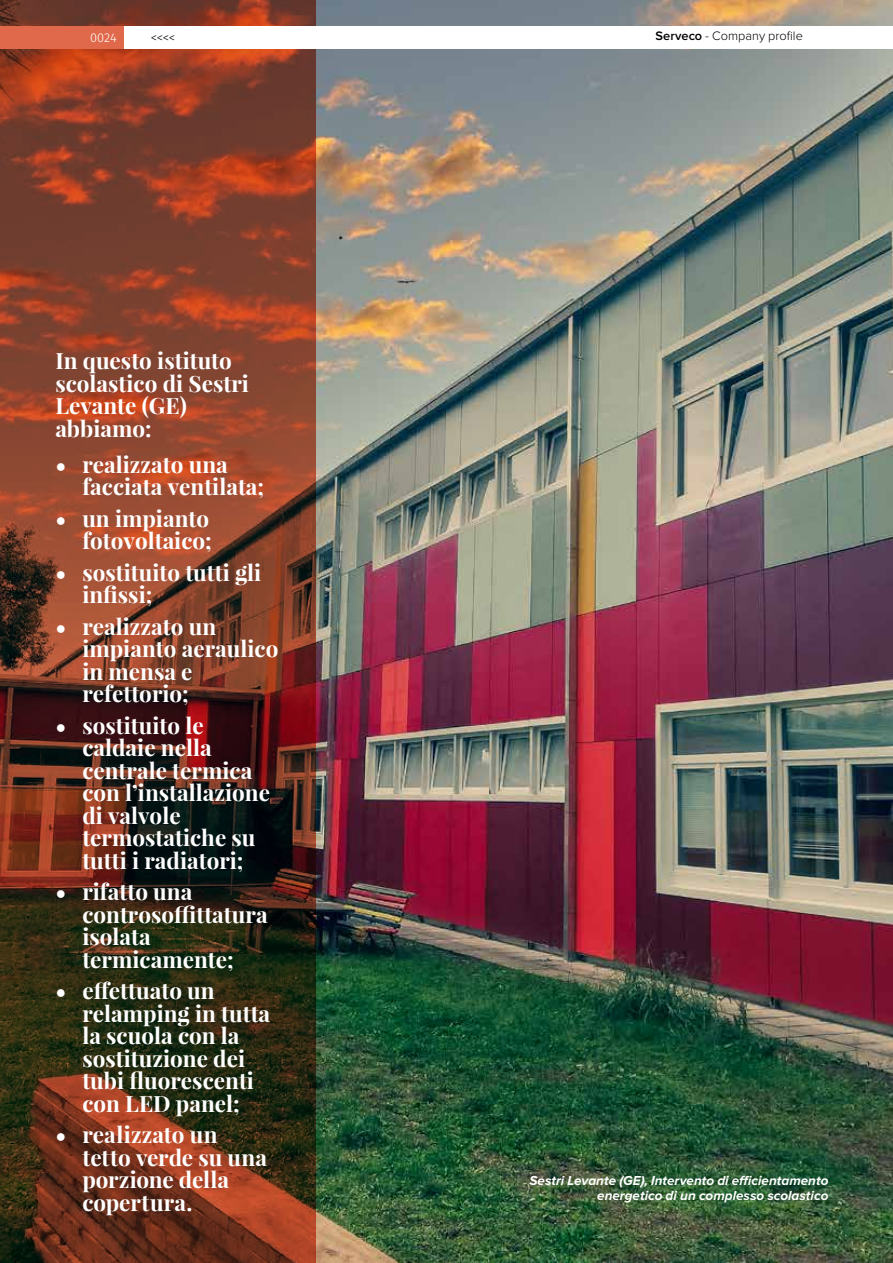
<style>
.page{position:relative;width:893px;height:1263px;background:#fff}
.page>*{position:absolute;margin:0;border:0;box-sizing:border-box;transform-origin:0 0}
.t1{font:700 22.5px/22.5px "Playfair Display";color:#fff}
.t2{font:italic 700 13.5px/15px "Proxima Nova";letter-spacing:-.005em;color:#fff;text-align:right}
.t3{font:300 12.75px "Proxima Nova";letter-spacing:.005em;color:#000}
.t4{font:300 12.75px "Fira Sans";color:#fff}
.t5{font:300 12.75px "Fira Sans";color:#000}
.s1{font-weight:600}
</style>
<div class="page">
<img style="left:0;top:0;width:893px;height:1263px">
<div style="left:0;top:26px;width:124px;height:23px;background:#e0694b"></div>
<div style="left:124px;top:26px;width:769px;height:23px;background:#fff"></div>
<p class="t4" style="left:90px;top:28px;width:28px">0024</p>
<p class="t5" style="left:151px;top:28px;width:26px">&lt;&lt;&lt;&lt;</p>
<p class="t3" style="left:655px;top:29px;width:149px"><span class="s1">Serveco</span> - Company profile</p>
<p class="t1" style="left:55px;top:349px;width:195px">In questo istituto scolastico di Sestri<br>Levante (GE) abbiamo:</p>
<p class="t1" style="left:82px;top:453px;width:183px;text-indent:-27px">• realizzato una facciata ventilata;</p>
<p class="t1" style="left:55px;top:507px;width:158px;text-align:right">• un impianto fotovoltaico;</p>
<p class="t1" style="left:82px;top:561px;width:181px;text-indent:-27px">• sostituito tutti gli infissi;</p>
<p class="t1" style="left:82px;top:615px;width:198px;text-indent:-27px">• realizzato un impianto aeraulico in mensa e refettorio;</p>
<p class="t1" style="left:82px;top:714px;width:189px;text-indent:-27px">• sostituito le caldaie nella centrale termica con l’installazione di valvole termostatiche su tutti i radiatori;</p>
<p class="t1" style="left:82px;top:880px;width:187px;text-indent:-27px">• rifatto una controsoffittatura isolata termicamente;</p>
<p class="t1" style="left:82px;top:979px;width:189px;text-indent:-27px">• effettuato un relamping in tutta la scuola con la sostituzione dei tubi fluorescenti con LED panel;</p>
<p class="t1" style="left:82px;top:1123px;width:186px;text-indent:-27px">• realizzato un tetto verde su una porzione della copertura.</p>
<p class="t2" style="left:530px;top:1173px;width:300px">Sestri Levante (GE), Intervento di efficientamento energetico di un complesso scolastico</p>
</div>
